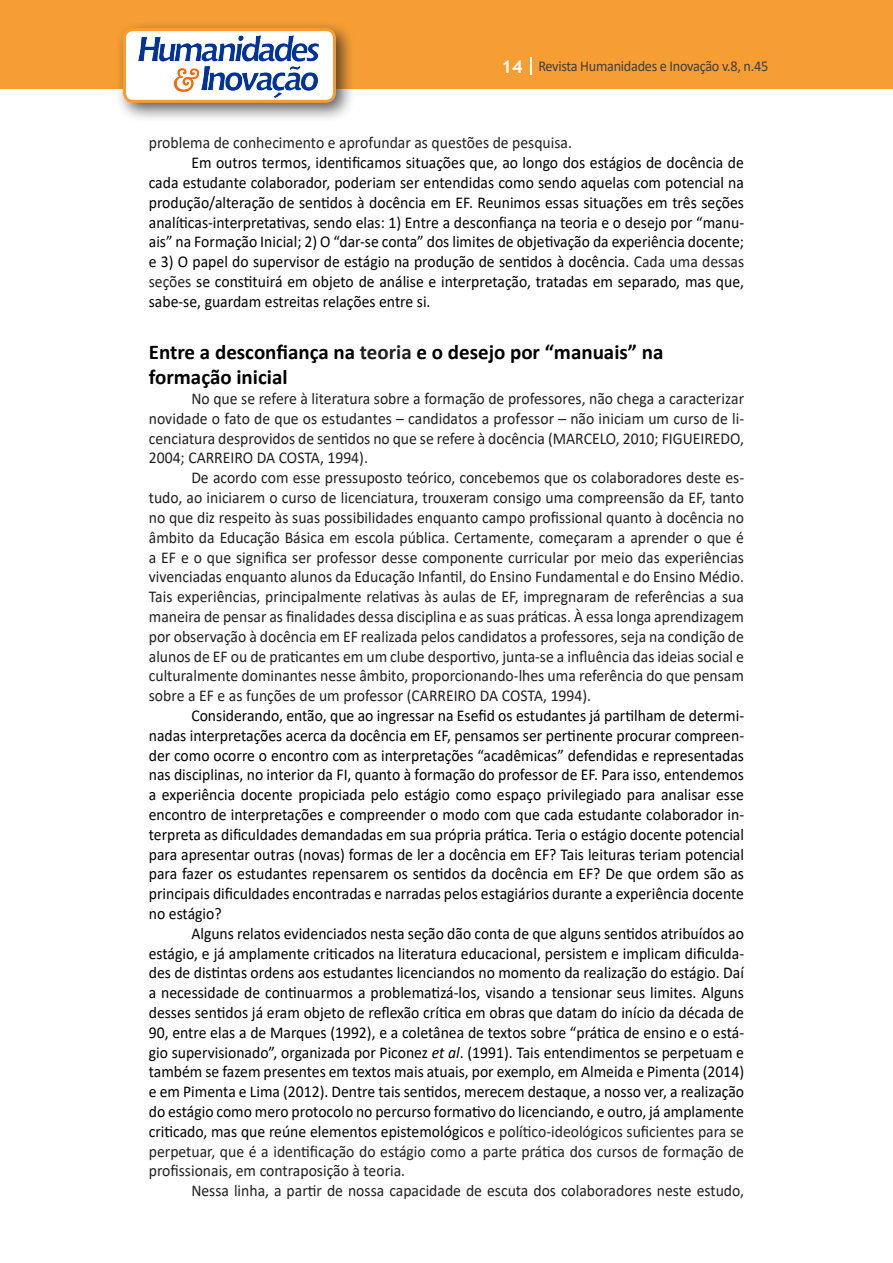
<style>
.page{position:relative;width:893px;height:1263px;background:#fff}
.page>*{position:absolute;margin:0;border:0;box-sizing:border-box;transform-origin:0 0}
.Titulo_2{font:700 21px/25.2px "Calibri";color:#000}
.Texto{font:16.5px/19.8px "Calibri";color:#000;text-align:justify;scale:.95 1}
.Texto-2{font:16.5px/19.8px "Calibri";color:#231f20;text-align:justify;scale:.95 1}
.t1{font:15px "Calibri";letter-spacing:-.02em;color:#3e3e3f;scale:.95 1}
.s1{font-family:"Trebuchet MS";font-weight:700;font-size:18px;color:#fff}
.s2{color:#231f20}
.s3{font-style:italic}
</style>
<div class="page">
<div style="left:0;top:0;width:893px;height:88px;background:#f69e34"></div>
<svg style="left:530px;top:57px;width:2px;height:18px"></svg>
<div style="left:115px;top:20px;width:241px;height:103px;background:#231f20;opacity:.75"></div>
<div style="left:125px;top:30px;width:209px;height:71px;background:#fff;border-radius:9px"></div>
<img style="left:138px;top:35px;width:181px;height:62px">
<div style="left:123px;top:28px;width:213px;height:75px;border:3px solid #f69e34;border-radius:9px"></div>
<p class="t1" style="left:501px;top:56px;width:282px"><span class="s1">14</span> Revista Humanidades e Inovação v.8, n.45</p>
<p class="Texto-2" style="left:149px;top:133px;width:447px">problema de conhecimento e aprofundar as questões de pesquisa.</p>
<p class="Texto" style="left:149px;top:152px;width:628px;text-indent:43px">Em outros termos, identificamos situações que, ao longo dos estágios de docência de cada estudante colaborador, poderiam ser entendidas como sendo aquelas com potencial na produção/alteração de sentidos à docência em EF. Reunimos essas situações em três seções analíticas-interpretativas, sendo elas: 1) Entre a desconfiança na teoria e o desejo por “manu&shy;ais” na Formação Inicial; 2) O “dar-se conta” dos limites de objetivação da experiência docente; e 3) O papel do supervisor de estágio na produção de sentidos à docência. <span class="s2">Cada uma dessas seções</span> se constituirá em objeto de análise e interpretação, tratadas em separado, mas que, sabe-se, guardam estreitas relações entre si.</p>
<p class="Titulo_2" style="left:149px;top:339px;width:516px">Entre a desconfiança na <span class="s2">teoria</span> e o desejo por “manuais” na formação inicial</p>
<p class="Texto-2" style="left:149px;top:388px;width:628px;text-indent:43px">No que se refere à literatura sobre a formação de professores, não chega a caracterizar novidade o fato de que os estudantes – candidatos a professor – não iniciam um curso de li&shy;cenciatura desprovidos de sentidos no que se refere à docência (MARCELO, 2010; FIGUEIREDO, 2004; CARREIRO DA COSTA, 1994).</p>
<p class="Texto-2" style="left:149px;top:467px;width:628px;text-indent:43px">De acordo com esse pressuposto teórico, concebemos que os colaboradores deste es&shy;tudo, ao iniciarem o curso de licenciatura, trouxeram consigo uma compreensão da EF, tanto no que diz respeito às suas possibilidades enquanto campo profissional quanto à docência no âmbito da Educação Básica em escola pública. Certamente, começaram a aprender o que é a EF e o que significa ser professor desse componente curricular por meio das experiências vivenciadas enquanto alunos da Educação Infantil, do Ensino Fundamental e do Ensino Médio.<br>Tais experiências, principalmente relativas às aulas de EF, impregnaram de referências a sua maneira de pensar as finalidades dessa disciplina e as suas práticas. À essa longa aprendizagem por observação à docência em EF realizada pelos candidatos a professores, seja na condição de alunos de EF ou de praticantes em um clube desportivo, junta-se a influência das ideias social e culturalmente dominantes nesse âmbito, proporcionando-lhes uma referência do que pensam sobre a EF e as funções de um professor (CARREIRO DA COSTA, 1994).</p>
<p class="Texto" style="left:149px;top:705px;width:628px;text-indent:43px">Considerando, então, que ao ingressar na Esefid os estudantes já partilham de determi&shy;nadas interpretações acerca da docência em EF, pensamos ser pertinente procurar compreen&shy;der como ocorre o encontro com as interpretações “acadêmicas” defendidas e representadas nas disciplinas, no interior da FI, quanto à formação do professor de EF. Para isso, entendemos a experiência docente propiciada pelo estágio como espaço privilegiado para analisar esse encontro de interpretações e compreender o modo com que cada estudante colaborador in&shy;terpreta as dificuldades demandadas em sua própria prática. Teria o estágio docente potencial para apresentar outras (novas) formas de ler a docência em EF? Tais leituras teriam potencial para fazer os estudantes repensarem os sentidos da docência em EF? De que ordem são as principais dificuldades encontradas e narradas pelos estagiários durante a experiência docente no estágio?</p>
<p class="Texto" style="left:149px;top:923px;width:628px;text-indent:43px">Alguns relatos evidenciados nesta seção dão conta de que alguns sentidos atribuídos ao estágio, e já amplamente criticados na literatura educacional, persistem e implicam dificulda&shy;des de distintas ordens aos estudantes licenciandos no momento da realização do estágio. Daí a necessidade de continuarmos a problematizá-los, visando a tensionar seus limites. Alguns desses sentidos já eram objeto de reflexão crítica em obras que datam do início da década de 90, entre elas a de Marques (1992), e a coletânea de textos sobre “prática de ensino e o está&shy;gio supervisionado”, organizada por Piconez <span class="s3">et al</span>. (1991). Tais entendimentos se perpetuam e também se fazem presentes em textos mais atuais, por exemplo, em Almeida e Pimenta (2014) e em Pimenta e Lima (2012). Dentre tais sentidos, merecem destaque, a nosso ver, a realização do estágio como mero protocolo no percurso formativo do licenciando, e outro, já amplamente criticado, mas que reúne elementos epistemológicos <span class="s2">e político-ideológicos suficientes para se perpetuar, que é a identificação do estágio como a parte prática dos cursos de formação de profissionais, em contraposição à teoria.</span></p>
<p class="Texto-2" style="left:191px;top:1180px;width:583px">Nessa linha, a partir de nossa capacidade de escuta dos colaboradores neste estudo,</p>
</div>
